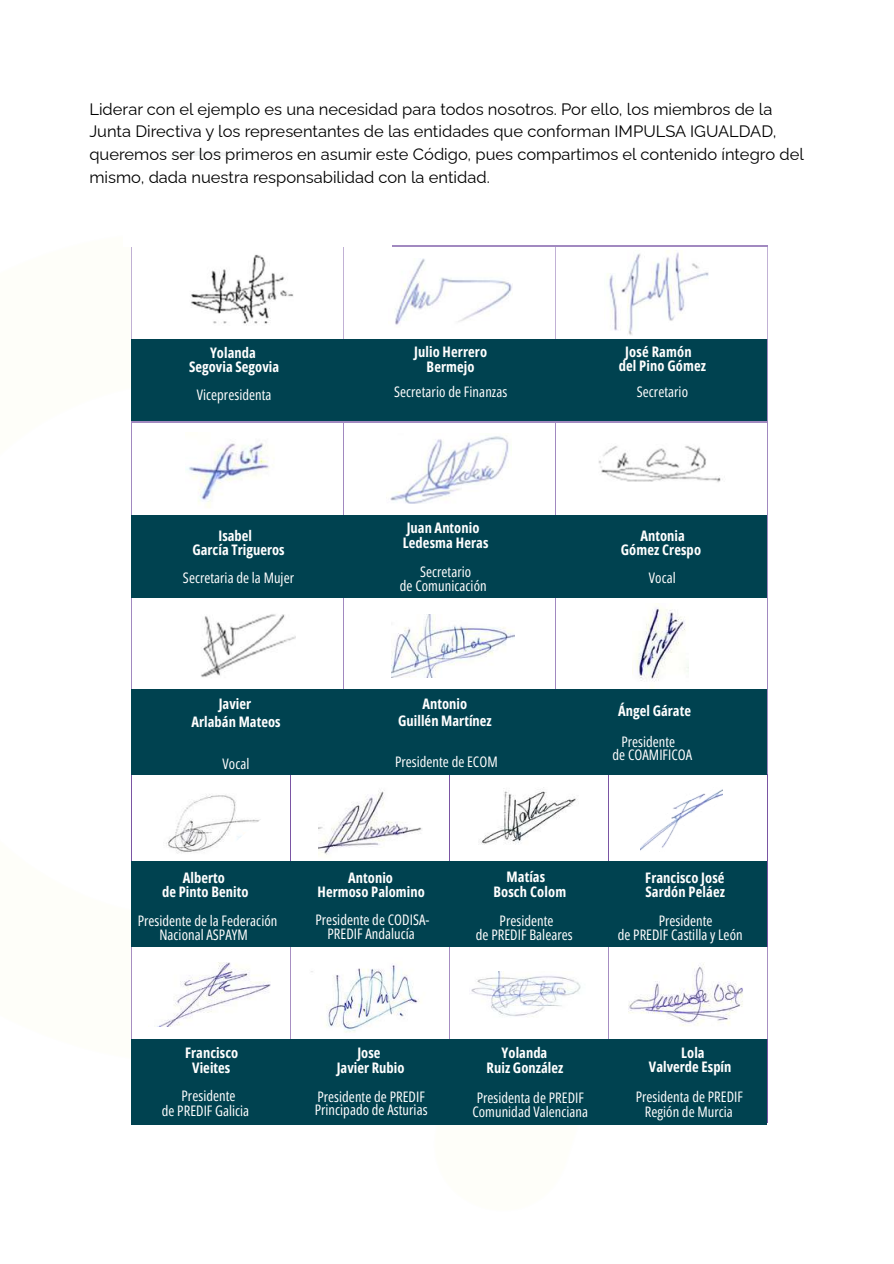
<style>
.page{position:relative;width:894px;height:1264px;background:#fff}
.page>*{position:absolute;margin:0;border:0;box-sizing:border-box;transform-origin:0 0}
.t1{font:16.5px/22.5px "Raleway";color:#000}
.t2{font:14.55px/14.5px "Open Sans Condensed";letter-spacing:.005em;color:#fff;text-align:center}
.t3{font:700 14.55px/14.5px "Open Sans Condensed";letter-spacing:.005em;color:#fff;text-align:center}
</style>
<div class="page">
<svg style="left:132px;top:773px;width:635px;height:91px"></svg>
<hr style="left:131px;top:771px;width:1px;height:93px;background:#7a55a3">
<hr style="left:290px;top:771px;width:1px;height:93px;background:#7a55a3">
<hr style="left:449px;top:771px;width:1px;height:93px;background:#7a55a3">
<hr style="left:608px;top:771px;width:1px;height:93px;background:#7a55a3">
<hr style="left:767px;top:771px;width:1px;height:93px;background:#7a55a3">
<hr style="left:131px;top:864px;width:1px;height:82px;background:#7a55a3">
<hr style="left:608px;top:864px;width:159px;height:1px;background:#7a55a3">
<hr style="left:767px;top:864px;width:1px;height:82px;background:#7a55a3">
<hr style="left:131px;top:946px;width:159px;height:1px;background:#7a55a3">
<hr style="left:131px;top:946px;width:1px;height:93px;background:#7a55a3">
<hr style="left:290px;top:946px;width:159px;height:1px;background:#7a55a3">
<hr style="left:290px;top:946px;width:1px;height:93px;background:#7a55a3">
<hr style="left:449px;top:946px;width:159px;height:1px;background:#7a55a3">
<hr style="left:449px;top:946px;width:1px;height:93px;background:#7a55a3">
<hr style="left:608px;top:946px;width:159px;height:1px;background:#7a55a3">
<hr style="left:608px;top:946px;width:1px;height:93px;background:#7a55a3">
<hr style="left:767px;top:946px;width:1px;height:93px;background:#7a55a3">
<hr style="left:608px;top:1039px;width:159px;height:1px;background:#7a55a3">
<hr style="left:767px;top:1040px;width:1px;height:81px;background:#7a55a3">
<hr style="left:608px;top:1121px;width:159px;height:1px;background:#7a55a3">
<img style="left:639px;top:788px;width:83px;height:63px">
<svg style="left:170px;top:151px;width:69px;height:5px"></svg>
<hr style="left:131px;top:246px;width:212px;height:1px;background:#a189c0">
<hr style="left:131px;top:246px;width:1px;height:93px;background:#a189c0">
<hr style="left:343px;top:246px;width:212px;height:1px;background:#a189c0">
<hr style="left:343px;top:246px;width:1px;height:93px;background:#a189c0">
<hr style="left:555px;top:246px;width:212px;height:1px;background:#a189c0">
<hr style="left:555px;top:246px;width:1px;height:93px;background:#a189c0">
<hr style="left:766px;top:246px;width:1px;height:93px;background:#a189c0">
<hr style="left:555px;top:339px;width:212px;height:1px;background:#a189c0">
<hr style="left:766px;top:340px;width:1px;height:81px;background:#a189c0">
<hr style="left:131px;top:421px;width:212px;height:1px;background:#a189c0">
<hr style="left:131px;top:422px;width:1px;height:93px;background:#a189c0">
<hr style="left:343px;top:421px;width:212px;height:1px;background:#a189c0">
<hr style="left:343px;top:422px;width:1px;height:93px;background:#a189c0">
<hr style="left:555px;top:421px;width:212px;height:1px;background:#a189c0">
<hr style="left:555px;top:422px;width:1px;height:93px;background:#a189c0">
<hr style="left:766px;top:422px;width:1px;height:93px;background:#a189c0">
<hr style="left:766px;top:515px;width:1px;height:82px;background:#a189c0">
<hr style="left:131px;top:597px;width:212px;height:1px;background:#a189c0">
<hr style="left:131px;top:597px;width:1px;height:93px;background:#a189c0">
<hr style="left:343px;top:597px;width:212px;height:1px;background:#a189c0">
<hr style="left:343px;top:597px;width:1px;height:93px;background:#a189c0">
<hr style="left:555px;top:597px;width:212px;height:1px;background:#a189c0">
<hr style="left:555px;top:597px;width:1px;height:93px;background:#a189c0">
<hr style="left:766px;top:597px;width:1px;height:93px;background:#a189c0">
<hr style="left:131px;top:690px;width:212px;height:1px;background:#a189c0">
<hr style="left:131px;top:691px;width:1px;height:81px;background:#a189c0">
<hr style="left:555px;top:690px;width:212px;height:1px;background:#a189c0">
<hr style="left:766px;top:691px;width:1px;height:81px;background:#a189c0">
<hr style="left:131px;top:772px;width:212px;height:1px;background:#a189c0">
<hr style="left:555px;top:772px;width:212px;height:1px;background:#a189c0">
<div style="left:132px;top:689px;width:634px;height:85px;background:#004250"></div>
<img style="left:191px;top:254px;width:103px;height:71px">
<img style="left:390px;top:436px;width:119px;height:67px">
<img style="left:395px;top:258px;width:117px;height:67px">
<img style="left:598px;top:446px;width:123px;height:36px">
<img style="left:607px;top:250px;width:102px;height:85px">
<img style="left:201px;top:614px;width:94px;height:64px">
<img style="left:157px;top:781px;width:104px;height:76px">
<img style="left:159px;top:962px;width:111px;height:64px">
<img style="left:311px;top:965px;width:109px;height:68px">
<img style="left:471px;top:971px;width:110px;height:46px">
<img style="left:628px;top:963px;width:115px;height:63px">
<img style="left:319px;top:781px;width:103px;height:80px">
<img style="left:478px;top:781px;width:103px;height:66px">
<img style="left:186px;top:443px;width:88px;height:65px">
<img style="left:391px;top:614px;width:123px;height:63px">
<img style="left:632px;top:603px;width:56px;height:78px">
<div style="left:131px;top:339px;width:635px;height:82px;background:#004250"></div>
<div style="left:131px;top:1038px;width:635px;height:86px;background:#004250"></div>
<div style="left:132px;top:861px;width:634px;height:85px;background:#004250"></div>
<div style="left:131px;top:515px;width:635px;height:82px;background:#004250"></div>
<p class="t1" style="left:89px;top:98px;width:715px">Liderar con el ejemplo es una necesidad para todos nosotros. Por ello, los miembros de la Junta Directiva y los representantes de las entidades que conforman IMPULSA IGUALDAD, queremos ser los primeros en asumir este Código, pues compartimos el contenido íntegro del mismo, dada nuestra responsabilidad con la entidad.</p>
<p class="t3" style="left:189px;top:345px;width:92px">Yolanda<br>Segovia Segovia</p>
<p class="t2" style="left:197px;top:387px;width:76px">Vicepresidenta</p>
<p class="t3" style="left:414px;top:343px;width:75px">Julio Herrero<br>Bermejo</p>
<p class="t2" style="left:394px;top:384px;width:115px">Secretario de Finanzas</p>
<p class="t3" style="left:618px;top:344px;width:89px">José Ramón del Pino Gómez</p>
<p class="t2" style="left:636px;top:384px;width:53px">Secretario</p>
<p class="t3" style="left:192px;top:527px;width:94px">Isabel<br>García Trigueros</p>
<p class="t2" style="left:183px;top:570px;width:113px">Secretaria de la Mujer</p>
<p class="t3" style="left:402px;top:520px;width:87px;text-align:left">Juan Antonio<br>Ledesma Heras</p>
<p class="t2" style="left:399px;top:564px;width:88px;line-height:14px">Secretario<br>de Comunicación</p>
<p class="t3" style="left:620px;top:527px;width:82px">Antonia<br>Gómez Crespo</p>
<p class="t2" style="left:648px;top:570px;width:28px">Vocal</p>
<p class="t3" style="left:191px;top:694px;width:91px;line-height:18.5px">Javier<br>Arlabán Mateos</p>
<p class="t2" style="left:222px;top:756px;width:28px">Vocal</p>
<p class="t3" style="left:398px;top:694px;width:95px;line-height:17.4px">Antonio<br>Guillén Martínez</p>
<p class="t2" style="left:395px;top:754px;width:104px">Presidente de ECOM</p>
<p class="t3" style="left:162px;top:870px;width:88px;line-height:14.1px">Alberto<br>de Pinto Benito</p>
<p class="t2" style="left:138px;top:912px;width:141px">Presidente de la Federación<br>Nacional ASPAYM</p>
<p class="t3" style="left:317px;top:870px;width:109px;line-height:14.1px">Antonio<br>Hermoso Palomino</p>
<p class="t2" style="left:315px;top:912px;width:115px;line-height:13.8px">Presidente de CODISA-<br>PREDIF Andalucía</p>
<p class="t3" style="left:493px;top:869px;width:74px;line-height:15px">Matías<br>Bosch Colom</p>
<p class="t2" style="left:475px;top:912px;width:98px">Presidente<br>de PREDIF Baleares</p>
<p class="t3" style="left:618px;top:703px;width:74px">Ángel Gárate</p>
<p class="t2" style="left:612px;top:734px;width:81px;line-height:13px">Presidente<br>de COAMIFICOA</p>
<p class="t3" style="left:645px;top:870px;width:81px;line-height:14.1px;text-align:left">Francisco José<br>Sardón Peláez</p>
<p class="t2" style="left:617px;top:912px;width:126px;text-align:left;text-indent:41px">Presidente<br>de PREDIF Castilla y León</p>
<p class="t3" style="left:185px;top:1044px;width:55px;line-height:15.1px">Francisco<br>Vieites</p>
<p class="t2" style="left:162px;top:1088px;width:89px">Presidente<br>de PREDIF Galicia</p>
<p class="t3" style="left:336px;top:1044px;width:69px;line-height:15px">Jose<br>Javier Rubio</p>
<p class="t2" style="left:314px;top:1089px;width:114px;line-height:13.5px;text-align:left">Presidente de PREDIF<br>Principado de Asturias</p>
<p class="t3" style="left:486px;top:1044px;width:78px;line-height:15px">Yolanda<br>Ruiz González</p>
<p class="t2" style="left:472px;top:1089px;width:117px;text-align:left">Presidenta de PREDIF<br>Comunidad Valenciana</p>
<p class="t3" style="left:648px;top:1045px;width:84px;line-height:14px">Lola<br>Valverde Espín</p>
<p class="t2" style="left:635px;top:1089px;width:109px">Presidenta de PREDIF<br>Región de Murcia</p>
</div>
